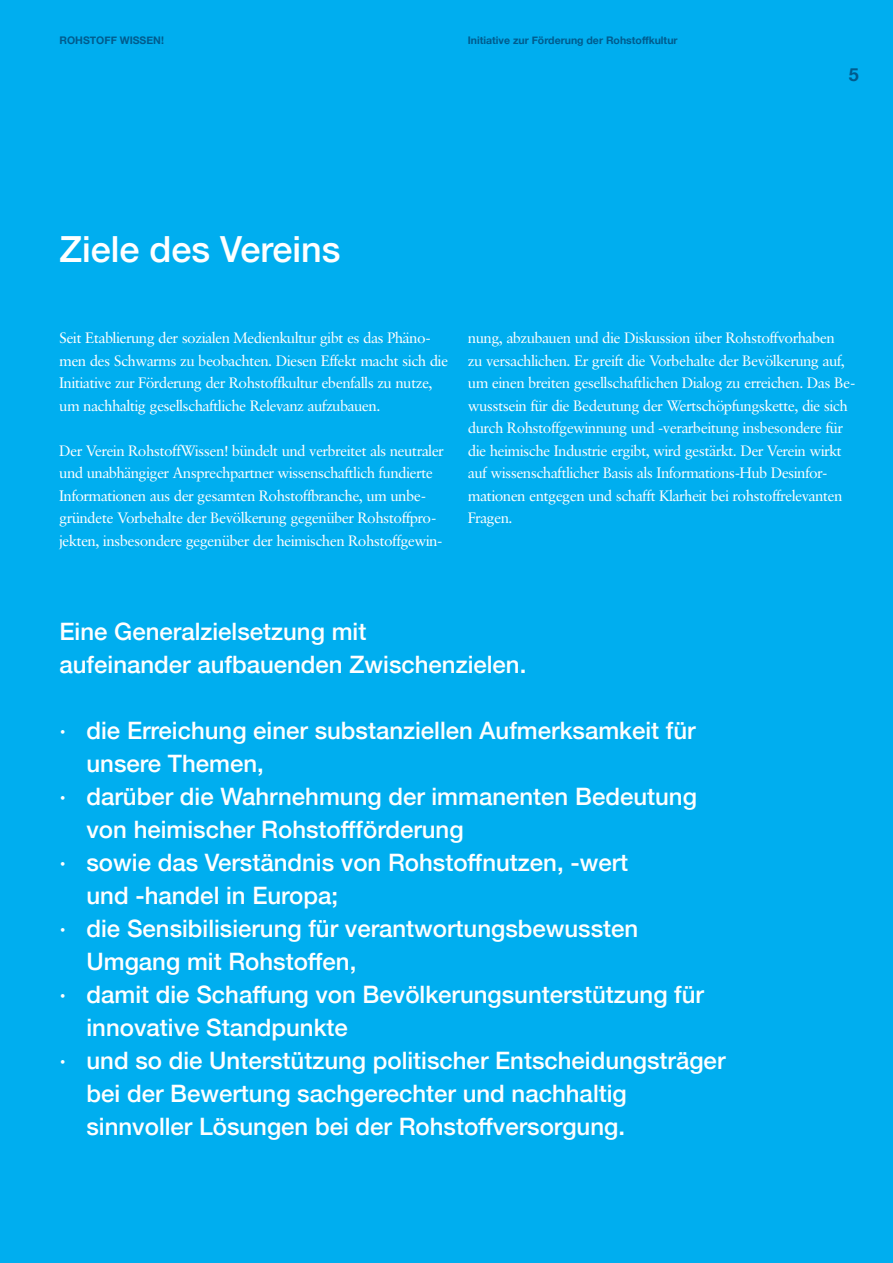
<style>
.page{position:relative;width:893px;height:1263px;background:#00aeef}
.page>*{position:absolute;margin:0;border:0;box-sizing:border-box;transform-origin:0 0}
.t1{font:500 36px "Helvetica Neue";color:#fff}
.t2{font:500 24px/33px "Helvetica Neue";color:#fff}
.t3{font:700 18px "Helvetica Neue";color:#005b8d}
.t4{font:15px/22.5px "Sabon BQ";color:#fff}
.t5{font:700 10.5px "Helvetica Neue";color:#005b8d}
</style>
<div class="page">
<p class="t5" style="left:60px;top:32px;width:106px">ROHSTOFF WISSEN!</p>
<p class="t5" style="left:468px;top:32px;width:211px">Initiative zur Förderung der Rohstoffkultur</p>
<h1 class="t1" style="left:60px;top:220px;width:282px">Ziele des Vereins</h1>
<p class="t3" style="left:849px;top:61px;width:12px">5</p>
<p class="t4" style="left:60px;top:327px;width:390px">Seit Etablierung der sozialen Medienkultur gibt es das Phäno&shy;men des Schwarms zu beobachten. Diesen Effekt macht sich die Initiative zur Förderung der Rohstoffkultur ebenfalls zu nutze, um nachhaltig gesellschaftliche Relevanz aufzubauen.</p>
<p class="t4" style="left:60px;top:439px;width:385px">Der Verein RohstoffWissen! bündelt und verbreitet als neutraler und unabhängiger Ansprechpartner wissenschaftlich fundierte Informationen aus der gesamten Rohstoffbranche, um unbe&shy;gründete Vorbehalte der Bevölkerung gegenüber Rohstoffpro&shy;jekten, insbesondere gegenüber der heimischen Rohstoffgewin-</p>
<p class="t4" style="left:468px;top:327px;width:388px">nung, abzubauen und die Diskussion über Rohstoffvorhaben<br>zu versachlichen. Er greift die Vorbehalte der Bevölkerung auf, um einen breiten gesellschaftlichen Dialog zu erreichen. Das Be&shy;wusstsein für die Bedeutung der Wertschöpfungskette, die sich durch Rohstoffgewinnung und -verarbeitung insbesondere für die heimische Industrie ergibt, wird gestärkt. Der Verein wirkt auf wissenschaftlicher Basis als Informations-Hub Desinfor&shy;mationen entgegen und schafft Klarheit bei rohstoffrelevanten Fragen.</p>
<h2 class="t2" style="left:60px;top:613px;width:468px">Eine Generalzielsetzung mit<br>aufeinander aufbauenden Zwischenzielen.</h2>
<h2 class="t2" style="left:60px;top:712px;width:638px">· die Erreichung einer substanziellen Aufmerksamkeit für</h2>
<h2 class="t2" style="left:87px;top:745px;width:179px">unsere Themen,</h2>
<h2 class="t2" style="left:60px;top:778px;width:639px">· darüber die Wahrnehmung der immanenten Bedeutung</h2>
<h2 class="t2" style="left:87px;top:811px;width:379px">von heimischer Rohstoffförderung</h2>
<h2 class="t2" style="left:60px;top:844px;width:570px">· sowie das Verständnis von Rohstoffnutzen, -wert</h2>
<h2 class="t2" style="left:87px;top:877px;width:253px">und -handel in Europa;</h2>
<h2 class="t2" style="left:60px;top:910px;width:580px">· die Sensibilisierung für verantwortungsbewussten</h2>
<h2 class="t2" style="left:87px;top:943px;width:271px">Umgang mit Rohstoffen,</h2>
<h2 class="t2" style="left:60px;top:976px;width:646px">· damit die Schaffung von Bevölkerungsunterstützung für</h2>
<h2 class="t2" style="left:87px;top:1009px;width:263px">innovative Standpunkte</h2>
<h2 class="t2" style="left:60px;top:1042px;width:667px">· und so die Unterstützung politischer Entscheidungsträger</h2>
<h2 class="t2" style="left:87px;top:1075px;width:542px">bei der Bewertung sachgerechter und nachhaltig</h2>
<h2 class="t2" style="left:87px;top:1108px;width:540px">sinnvoller Lösungen bei der Rohstoffversorgung.</h2>
</div>
